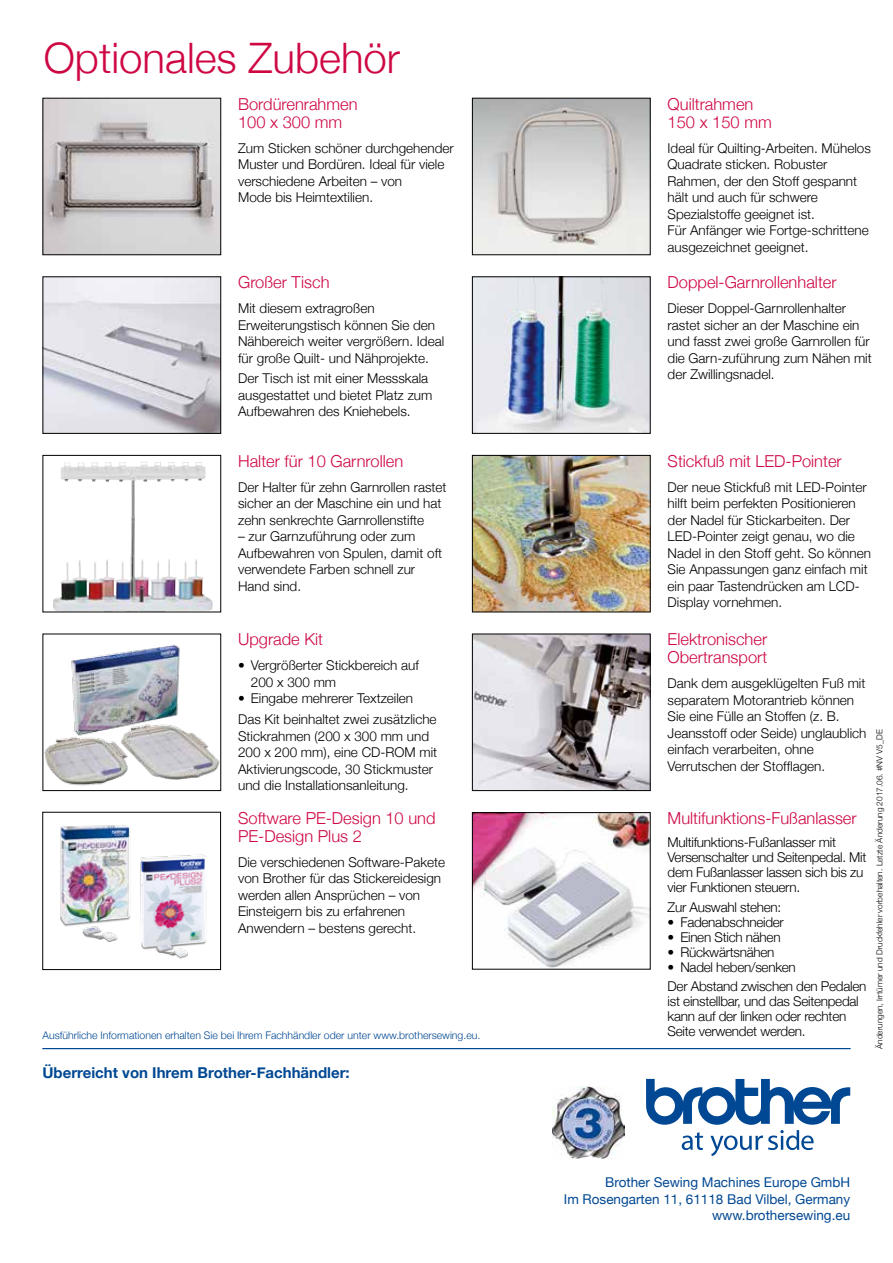
<style>
.page{position:relative;width:893px;height:1263px;background:#fff}
.page>*{position:absolute;margin:0;border:0;box-sizing:border-box;transform-origin:0 0}
.t1{font:300 42px "Helvetica Neue";color:#ce0743}
.t2{font:300 16.5px/18px "Helvetica Neue";color:#ce0743}
.t3{font:700 15px "Helvetica Neue";color:#004893}
.t4{font:300 13.5px/16.5px "Helvetica Neue";color:#000}
.t5{font:300 13.5px/15px "Helvetica Neue";letter-spacing:-.02em;color:#000}
.t6{font:13.5px/16.5px "Helvetica Neue";color:#004893;text-align:right}
.t7{font:300 10.5px "Helvetica Neue";color:#004893}
.t8{font:300 8.25px "Helvetica Neue";color:#000}
</style>
<div class="page">
<img style="left:45px;top:278px;width:174px;height:154px">
<div style="left:43px;top:276px;width:178px;height:158px;border:1px solid #000"></div>
<img style="left:474px;top:100px;width:175px;height:153px">
<div style="left:472px;top:98px;width:179px;height:157px;border:1px solid #000"></div>
<img style="left:45px;top:100px;width:174px;height:153px">
<div style="left:43px;top:98px;width:178px;height:157px;border:1px solid #000"></div>
<img style="left:474px;top:457px;width:175px;height:153px">
<div style="left:472px;top:455px;width:179px;height:157px;border:1px solid #000"></div>
<img style="left:474px;top:636px;width:175px;height:153px">
<div style="left:472px;top:634px;width:179px;height:157px;border:1px solid #000"></div>
<img style="left:474px;top:278px;width:175px;height:154px">
<div style="left:472px;top:276px;width:179px;height:158px;border:1px solid #000"></div>
<img style="left:474px;top:814px;width:175px;height:153px">
<div style="left:472px;top:812px;width:179px;height:157px;border:1px solid #000"></div>
<img style="left:53px;top:462px;width:88px;height:148px">
<img style="left:45px;top:644px;width:174px;height:142px">
<svg style="left:646px;top:1079px;width:204px;height:77px"></svg>
<img style="left:184px;top:854px;width:23px;height:104px">
<img style="left:60px;top:825px;width:124px;height:134px">
<div style="left:42px;top:812px;width:179px;height:158px;border:1px solid #000"></div>
<img style="left:553px;top:1087px;width:72px;height:72px">
<hr style="left:43px;top:1048px;width:807px;height:1px;background:#004893">
<h1 class="t1" style="left:44px;top:32px;width:358px">Optionales Zubehör</h1>
<p class="t2" style="left:238px;top:94px;width:121px">Bordürenrahmen<br>100 x 300 mm</p>
<p class="t4" style="left:238px;top:139px;width:217px">Zum Sticken schöner durchgehender<br>Muster und Bordüren. Ideal für viele verschiedene Arbeiten – von<br>Mode bis Heimtextilien.</p>
<p class="t2" style="left:238px;top:273px;width:93px">Großer Tisch</p>
<p class="t4" style="left:238px;top:300px;width:208px">Mit diesem extragroßen<br>Erweiterungstisch können Sie den<br>Nähbereich weiter vergrößern. Ideal für große Quilt- und Nähprojekte.</p>
<p class="t4" style="left:238px;top:370px;width:196px">Der Tisch ist mit einer Messskala ausgestattet und bietet Platz zum<br>Aufbewahren des Kniehebels.</p>
<p class="t2" style="left:238px;top:451px;width:167px">Halter für 10 Garnrollen</p>
<p class="t4" style="left:238px;top:478px;width:210px">Der Halter für zehn Garnrollen rastet sicher an der Maschine ein und hat zehn senkrechte Garnrollenstifte</p>
<p class="t4" style="left:238px;top:528px;width:206px">– zur Garnzuführung oder zum<br>Aufbewahren von Spulen, damit oft verwendete Farben schnell zur<br>Hand sind.</p>
<p class="t2" style="left:238px;top:630px;width:86px">Upgrade Kit</p>
<p class="t4" style="left:251px;top:657px;width:170px;text-indent:-13px">• Vergrößerter Stickbereich auf<br>200 x 300 mm</p>
<p class="t4" style="left:238px;top:688px;width:200px;line-height:20.7px">• Eingabe mehrerer Textzeilen<br>Das Kit beinhaltet zwei zusätzliche</p>
<p class="t4" style="left:238px;top:727px;width:201px">Stickrahmen (200 x 300 mm und<br>200 x 200 mm), eine CD-ROM mit<br>Aktivierungscode, 30 Stickmuster und die Installationsanleitung.</p>
<p class="t2" style="left:238px;top:809px;width:199px">Software PE-Design 10 und<br>PE-Design Plus 2</p>
<p class="t4" style="left:238px;top:854px;width:209px">Die verschiedenen Software-Pakete von Brother für das Stickereidesign werden allen Ansprüchen – von<br>Einsteigern bis zu erfahrenen<br>Anwendern – bestens gerecht.</p>
<p class="t7" style="left:43px;top:1028px;width:439px">Ausführliche Informationen erhalten Sie bei Ihrem Fachhändler oder unter www.brothersewing.eu.</p>
<p class="t3" style="left:43px;top:1064px;width:309px">Überreicht von Ihrem Brother-Fachhändler:</p>
<p class="t2" style="left:668px;top:94px;width:106px">Quiltrahmen<br>150 x 150 mm</p>
<p class="t4" style="left:668px;top:139px;width:205px">Ideal für Quilting-Arbeiten. Mühelos<br>Quadrate sticken. Robuster<br>Rahmen, der den Stoff gespannt hält und auch für schwere<br>Spezialstoffe geeignet ist.<br>Für Anfänger wie Fortge-schrittene ausgezeichnet geeignet.</p>
<p class="t2" style="left:668px;top:273px;width:171px">Doppel-Garnrollenhalter</p>
<p class="t4" style="left:668px;top:300px;width:206px">Dieser Doppel-Garnrollenhalter rastet sicher an der Maschine ein und fasst zwei große Garnrollen für die Garn-zuführung zum Nähen mit der Zwillingsnadel.</p>
<p class="t2" style="left:668px;top:451px;width:176px">Stickfuß mit LED-Pointer</p>
<p class="t4" style="left:668px;top:478px;width:205px">Der neue Stickfuß mit LED-Pointer hilft beim perfekten Positionieren der Nadel für Stickarbeiten. Der<br>LED-Pointer zeigt genau, wo die<br>Nadel in den Stoff geht. So können<br>Sie Anpassungen ganz einfach mit ein paar Tastendrücken am LCD-<br>Display vornehmen.</p>
<p class="t2" style="left:668px;top:630px;width:101px">Elektronischer<br>Obertransport</p>
<p class="t4" style="left:668px;top:675px;width:200px">Dank dem ausgeklügelten Fuß mit separatem Motorantrieb können<br>Sie eine Fülle an Stoffen (z. B.<br>Jeansstoff oder Seide) unglaublich einfach verarbeiten, ohne<br>Verrutschen der Stofflagen.</p>
<p class="t8" style="left:874px;top:1049px;width:321px;rotate:-90deg">Änderungen, Irrtümer und Druckfehler vorbehalten. Letzte Änderung 2017.06. #NV V5_DE</p>
<p class="t2" style="left:668px;top:809px;width:191px">Multifunktions-Fußanlasser</p>
<p class="t5" style="left:668px;top:835px;width:200px">Multifunktions-Fußanlasser mit Versenschalter und Seitenpedal. Mit dem Fußanlasser lassen sich bis zu vier Funktionen steuern.</p>
<p class="t5" style="left:668px;top:899px;width:115px">Zur Auswahl stehen:</p>
<p class="t5" style="left:668px;top:914px;width:118px">• Fadenabschneider</p>
<p class="t5" style="left:668px;top:929px;width:114px">• Einen Stich nähen</p>
<p class="t5" style="left:668px;top:944px;width:108px">• Rückwärtsnähen</p>
<p class="t5" style="left:668px;top:957px;width:200px;line-height:19.2px">• Nadel heben/senken<br>Der Abstand zwischen den Pedalen</p>
<p class="t5" style="left:668px;top:993px;width:193px">ist einstellbar, und das Seitenpedal kann auf der linken oder rechten<br>Seite verwendet werden.</p>
<p class="t6" style="left:564px;top:1174px;width:288px">Brother Sewing Machines Europe GmbH<br>Im Rosengarten 11, 61118 Bad Vilbel, Germany www.brothersewing.eu</p>
</div>
